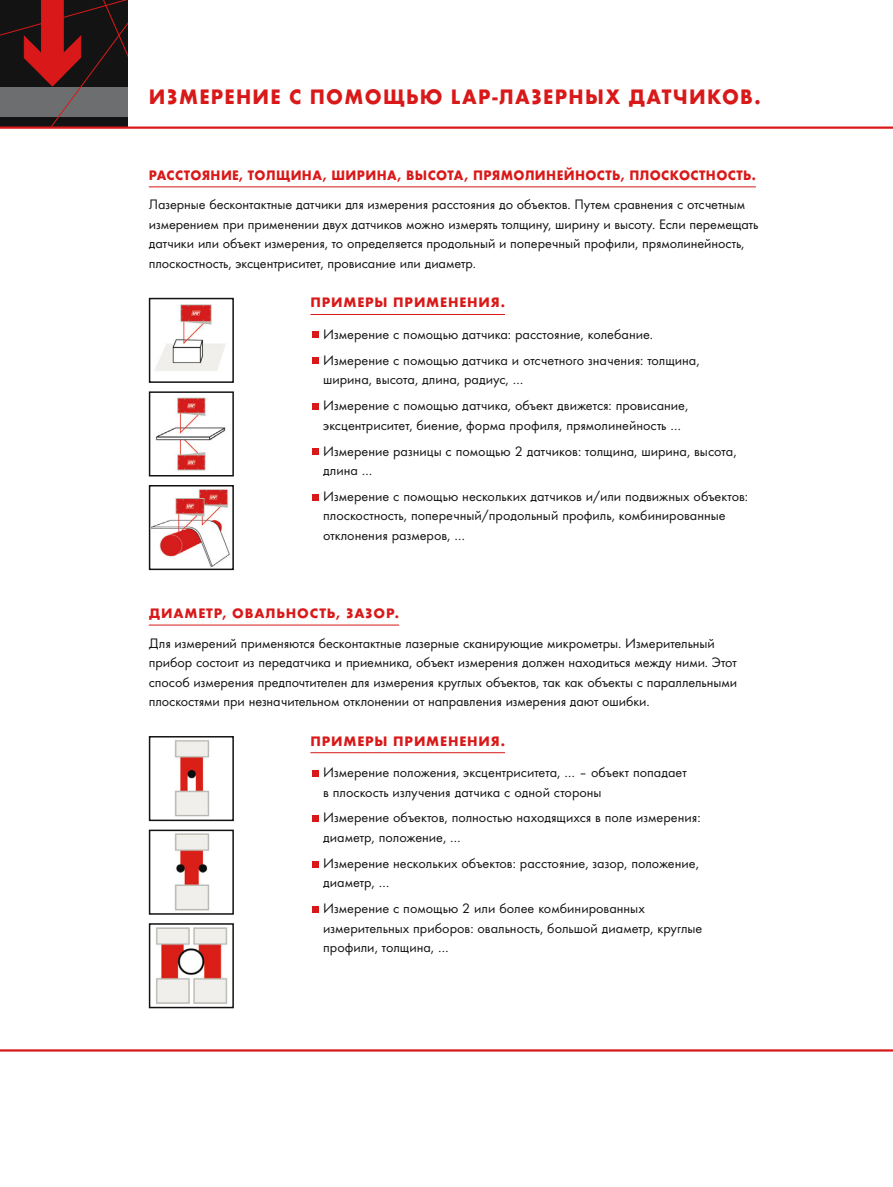
<style>
.page{position:relative;width:893px;height:1187px;background:#fff}
.page>*{position:absolute;margin:0;border:0;box-sizing:border-box;transform-origin:0 0}
.t1{font:700 21.75px "Futura TCY";letter-spacing:.065em;color:#d91919;scale:.95 1}
.t2{font:14.25px/19.5px "Futura TCY Boo";letter-spacing:-.005em;color:#141314}
.t3{font:700 14.25px "Futura TCY";letter-spacing:.03em;color:#d91919;scale:.95 1}
.t4{font:700 14.25px "Futura TCY";letter-spacing:.05em;color:#d91919}
</style>
<div class="page">
<hr style="left:149px;top:186px;width:607px;height:1px;background:#d91919">
<hr style="left:149px;top:624px;width:250px;height:1px;background:#d91919">
<hr style="left:310px;top:314px;width:195px;height:1px;background:#d91919">
<div style="left:312px;top:331px;width:7px;height:7px;background:#d91919"></div>
<div style="left:312px;top:357px;width:7px;height:7px;background:#d91919"></div>
<div style="left:312px;top:403px;width:7px;height:6px;background:#d91919"></div>
<div style="left:312px;top:448px;width:7px;height:7px;background:#d91919"></div>
<div style="left:312px;top:493px;width:7px;height:7px;background:#d91919"></div>
<hr style="left:310px;top:752px;width:195px;height:1px;background:#d91919">
<div style="left:312px;top:769px;width:7px;height:7px;background:#d91919"></div>
<div style="left:312px;top:815px;width:7px;height:7px;background:#d91919"></div>
<div style="left:312px;top:860px;width:7px;height:7px;background:#d91919"></div>
<div style="left:312px;top:905px;width:7px;height:7px;background:#d91919"></div>
<hr style="left:0;top:1049px;width:893px;height:2px;background:#d91919">
<svg style="left:0;top:0;width:128px;height:126px;background:#4b292a"></svg>
<hr style="left:0;top:126px;width:893px;height:3px;background:#d91919">
<img style="left:174px;top:740px;width:36px;height:77px">
<div style="left:149px;top:736px;width:85px;height:85px;border:2px solid #141314"></div>
<img style="left:152px;top:489px;width:78px;height:78px">
<div style="left:149px;top:485px;width:85px;height:85px;border:2px solid #141314"></div>
<img style="left:156px;top:397px;width:70px;height:74px">
<div style="left:149px;top:391px;width:85px;height:85px;border:2px solid #141314"></div>
<img style="left:155px;top:305px;width:71px;height:66px">
<div style="left:149px;top:298px;width:85px;height:85px;border:2px solid #141314"></div>
<img style="left:174px;top:833px;width:36px;height:78px">
<div style="left:149px;top:829px;width:85px;height:85px;border:2px solid #141314"></div>
<img style="left:155px;top:927px;width:73px;height:77px">
<div style="left:149px;top:923px;width:85px;height:85px;border:2px solid #141314"></div>
<h1 class="t1" style="left:149px;top:88px;width:645px">ИЗМЕРЕНИЕ С ПОМОЩЬЮ LAP-ЛАЗЕРНЫХ ДАТЧИКОВ.</h1>
<p class="t3" style="left:149px;top:169px;width:640px">РАССТОЯНИЕ, ТОЛЩИНА, ШИРИНА, ВЫСОТА, ПРЯМОЛИНЕЙНОСТЬ, ПЛОСКОСТНОСТЬ.</p>
<p class="t2" style="left:149px;top:196px;width:611px">Лазерные бесконтактные датчики для измерения расстояния до объектов. Путем сравнения с отсчетным измерением при применении двух датчиков можно измерять толщину, ширину и высоту. Если перемещать датчики или объект измерения, то определяется продольный и поперечный профили, прямолинейность, плоскостность, эксцентриситет, провисание или диаметр.</p>
<p class="t4" style="left:310px;top:297px;width:196px">ПРИМЕРЫ ПРИМЕНЕНИЯ.</p>
<p class="t2" style="left:323px;top:322px;width:378px;line-height:26px">Измерение с помощью датчика: расстояние, колебание.<br>Измерение с помощью датчика и отсчетного значения: толщина,</p>
<p class="t2" style="left:323px;top:367px;width:367px;line-height:26px">ширина, высота, длина, радиус, …<br>Измерение с помощью датчика, объект движется: провисание,</p>
<p class="t2" style="left:323px;top:413px;width:415px;line-height:26px">эксцентриситет, биение, форма профиля, прямолинейность …<br>Измерение разницы с помощью 2 датчиков: толщина, ширина, высота,</p>
<p class="t2" style="left:323px;top:458px;width:426px;line-height:26px">длина …<br>Измерение с помощью нескольких датчиков и/или подвижных объектов:</p>
<p class="t2" style="left:323px;top:507px;width:404px">плоскостность, поперечный/продольный профиль, комбинированные отклонения размеров, …</p>
<p class="t4" style="left:149px;top:607px;width:252px">ДИАМЕТР, ОВАЛЬНОСТЬ, ЗАЗОР.</p>
<p class="t2" style="left:149px;top:634px;width:590px">Для измерений применяются бесконтактные лазерные сканирующие микрометры. Измерительный при бор состоит из передатчика и приемника, объект измерения должен находиться между ними. Этот способ изме рения предпочтителен для измерения круглых объектов, так как объекты с параллельными плоскостями при незначительном отклонении от направления измерения дают ошибки.</p>
<p class="t4" style="left:310px;top:735px;width:196px">ПРИМЕРЫ ПРИМЕНЕНИЯ.</p>
<p class="t2" style="left:323px;top:763px;width:365px">Измерение положения, эксцентриситета, … – объект попадает в плоскость излучения датчика с одной стороны</p>
<p class="t2" style="left:323px;top:809px;width:379px">Измерение объектов, полностью находящихся в поле измерения: диаметр, положение, …</p>
<p class="t2" style="left:323px;top:854px;width:377px">Измерение нескольких объектов: расстояние, зазор, положение, диаметр, …</p>
<p class="t2" style="left:323px;top:899px;width:381px">Измерение с помощью 2 или более комбинированных измерительных приборов: овальность, большой диаметр, круглые профили, толщина, …</p>
</div>
